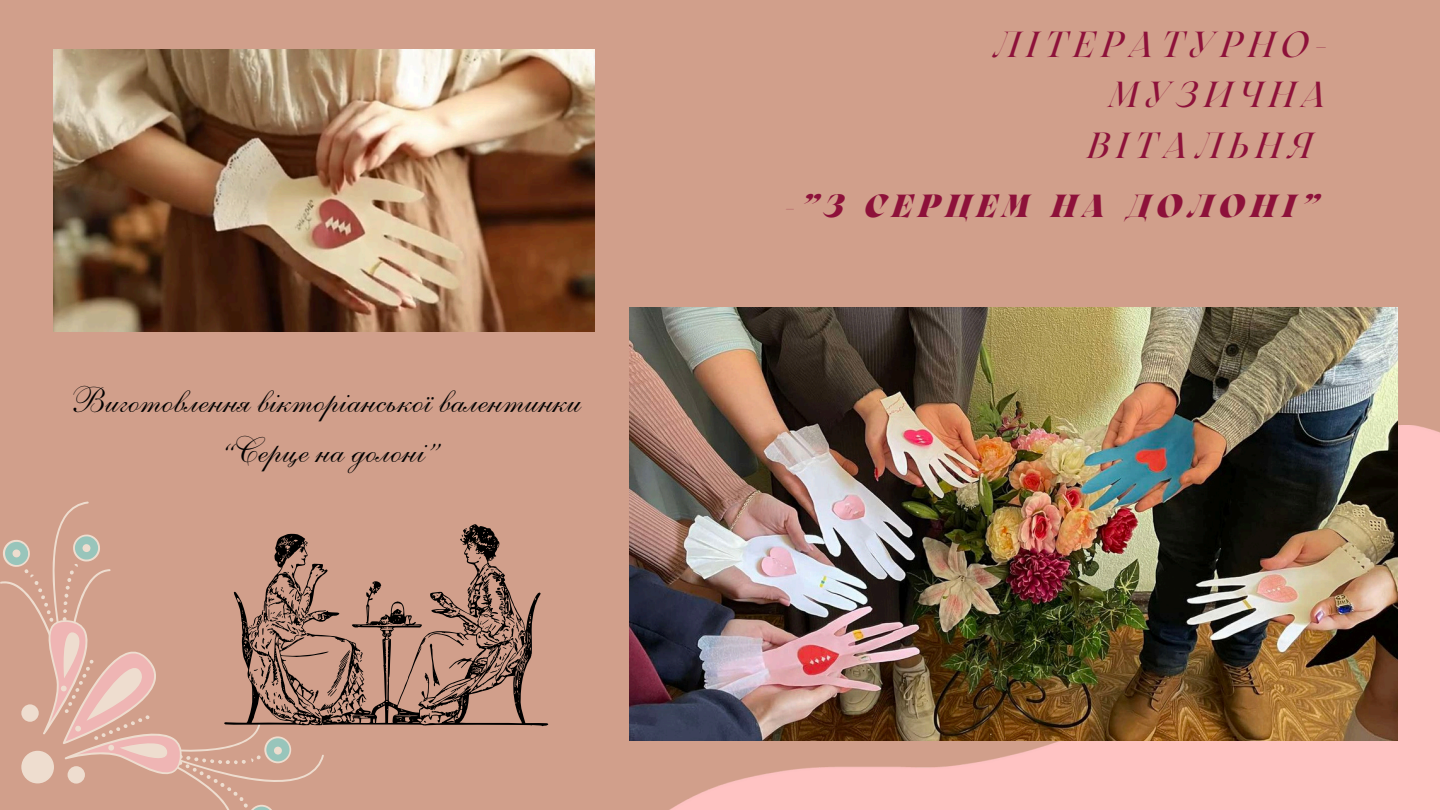
<style>
.page{position:relative;width:1440px;height:810px;background:#d19f8b}
.page>*{position:absolute;margin:0;border:0;box-sizing:border-box;transform-origin:0 0}
.t1{font:italic 36.2px "Arsenica";letter-spacing:.2em;color:#8d113a}
.t2{font:36px/50.2px "Anastasia Script";color:#000;text-align:center}
.t3{font:italic 700 31.9px "Arsenica";letter-spacing:.2em;color:#8d113a}
.s1{font-weight:700}
.s2{font-weight:400}
</style>
<div class="page">
<img style="left:629px;top:426px;width:811px;height:384px">
<img style="left:630px;top:308px;width:768px;height:432px">
<img style="left:53px;top:50px;width:541px;height:281px">
<svg style="left:0;top:502px;width:324px;height:308px"></svg>
<svg style="left:224px;top:524px;width:324px;height:202px"></svg>
<p class="t2" style="left:65px;top:381px;width:512px">Виготовлення вікторіанської валентинки “Серце на долоні”</p>
<p class="t1" style="left:993px;top:31px;width:334px">ЛІТЕРАТУРНО<span class="s1">-</span></p>
<p class="t1" style="left:1109px;top:81px;width:219px">МУЗИЧНА</p>
<p class="t1" style="left:1088px;top:132px;width:225px">ВІТАЛЬНЯ</p>
<h2 class="t3" style="left:785px;top:194px;width:534px"><span class="s2">-</span>”З СЕРЦЕМ НА ДОЛОНІ”</h2>
</div>
